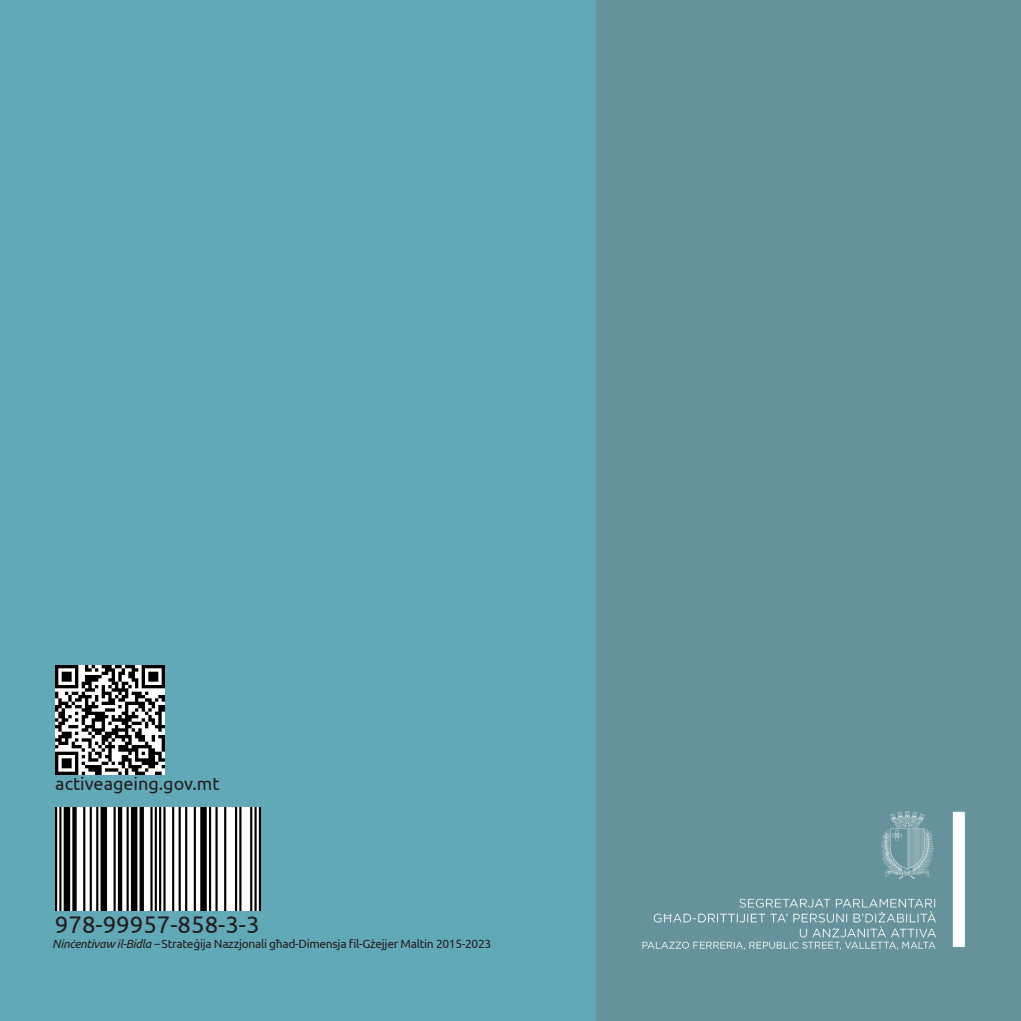
<style>
.page{position:relative;width:1021px;height:1021px;background:#fff}
.page>*{position:absolute;margin:0;border:0;box-sizing:border-box;transform-origin:0 0}
.t1{font:24px "Ubuntu";color:#231f20}
.t2{font:18px "Ubuntu";color:#231f20}
.t3{font:12px "Ubuntu";letter-spacing:-.025em;color:#231f20}
.s1{font-style:italic}
</style>
<div class="page">
<div style="left:0;top:0;width:1020px;height:1020px;background:#62a9b7"></div>
<div style="left:595px;top:0;width:425px;height:1020px;background:#66929b"></div>
<img style="left:55px;top:807px;width:205px;height:104px">
<img style="left:55px;top:665px;width:109px;height:109px">
<img style="left:642px;top:811px;width:323px;height:139px">
<h2 class="t2" style="left:55px;top:773px;width:166px">activeageing.gov.mt</h2>
<h1 class="t1" style="left:55px;top:909px;width:206px">978-99957-858-3-3</h1>
<p class="t3" style="left:52px;top:936px;width:440px"><span class="s1">Ninċentivaw il-Bidla –</span> Strateġija Nazzjonali għad-Dimensja fil-Gżejjer Maltin 2015-2023</p>
</div>
